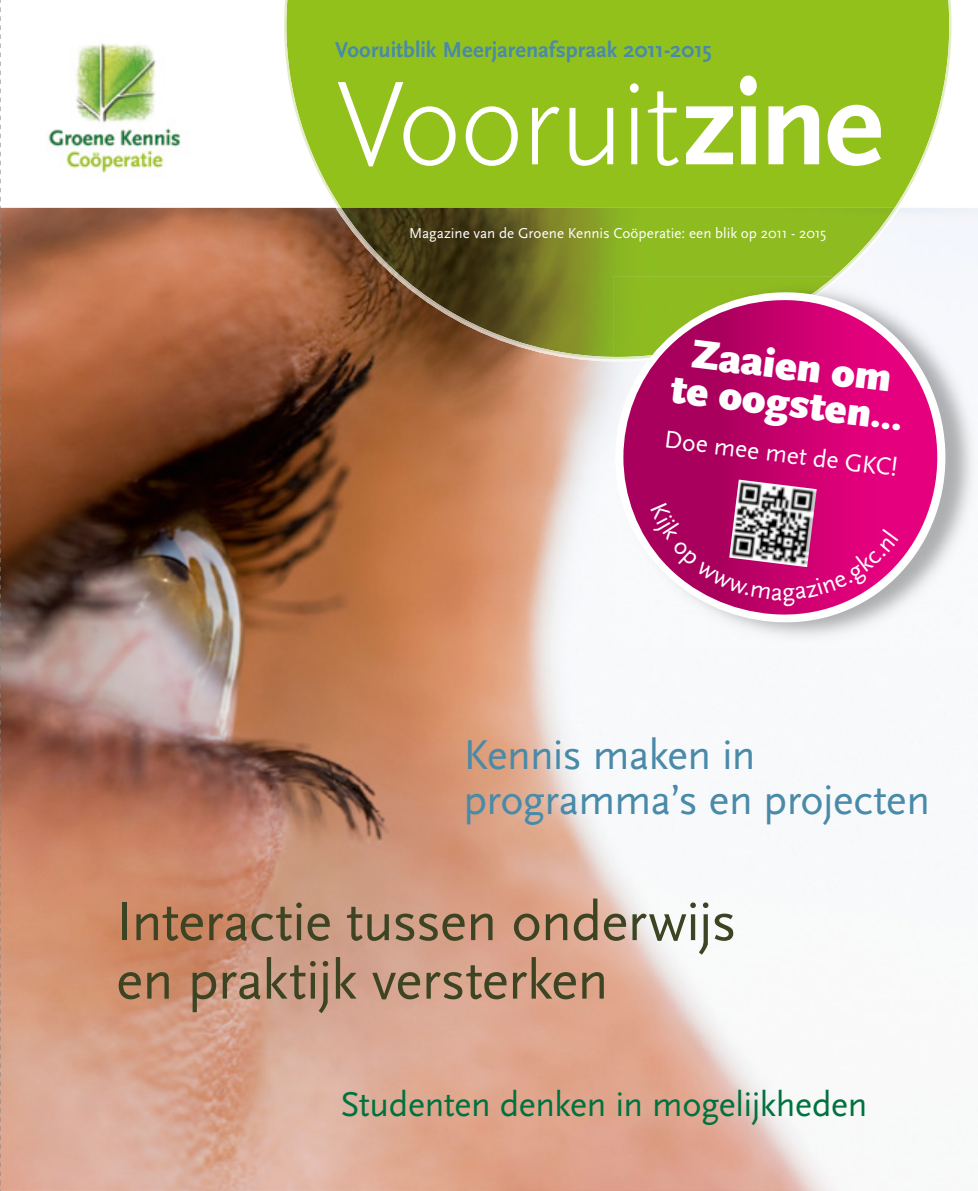
<style>
.page{position:relative;width:978px;height:1191px;background:#fff}
.page>*{position:absolute;margin:0;border:0;box-sizing:border-box;transform-origin:0 0}
.t1{font:300 124.5px "Scala Sans";letter-spacing:-.03em;color:#fff}
.t2{font:57px/58.5px "Scala Sans";letter-spacing:-.015em;color:#3d4423}
.t3{font:43.5px/45px "Scala Sans";letter-spacing:-.015em;color:#498aa9}
.t4{font:900 42px/36.9px "Scala Sans";color:#fff;text-align:center}
.t5{font:36px "Scala Sans";letter-spacing:-.01em;color:#00723f}
.t6{font:25.5px "Scala Sans";color:#fff}
.t7{font:700 22.5px "Scala Sans";color:#498aa9}
.t8{font:15px "Scala Sans";letter-spacing:-.005em;color:#fff}
.s1{font-weight:700}
</style>
<div class="page">
<img style="left:1px;top:208px;width:977px;height:983px">
<img style="left:48px;top:43px;width:133px;height:131px">
<div style="left:284px;top:0;width:667px;height:208px;background:#93c11c"></div>
<img style="left:338px;top:208px;width:559px;height:151px">
<img style="left:613px;top:277px;width:365px;height:369px">
<img style="left:613px;top:277px;width:224px;height:82px">
<svg style="left:615px;top:285px;width:330px;height:344px"></svg>
<img style="left:729px;top:479px;width:88px;height:24px">
<svg style="left:0;top:0;width:1px;height:1191px"></svg>
<svg style="left:651px;top:503px;width:247px;height:103px;background:#bf3681"></svg>
<h3 class="t7" style="left:335px;top:37px;width:378px">Vooruitblik Meerjarenafspraak 2011-2015</h3>
<h1 class="t1" style="left:335px;top:56px;width:549px">Vooruit<span class="s1">zine</span></h1>
<p class="t8" style="left:409px;top:225px;width:419px">Magazine van de Groene Kennis Coöperatie: een blik op 2011 - 2015</p>
<h3 class="t4" style="left:678px;top:335px;width:235px;rotate:7deg">Zaaien om te oogsten...</h3>
<h3 class="t6" style="left:666px;top:425px;width:236px;rotate:7deg">Doe mee met de GKC!</h3>
<h3 class="t3" style="left:463px;top:733px;width:468px">Kennis maken in programma’s en projecten</h3>
<h2 class="t2" style="left:116px;top:893px;width:622px">Interactie tussen onderwijs en praktijk versterken</h2>
<h3 class="t5" style="left:341px;top:1084px;width:528px">Studenten denken in mogelijkheden</h3>
</div>
